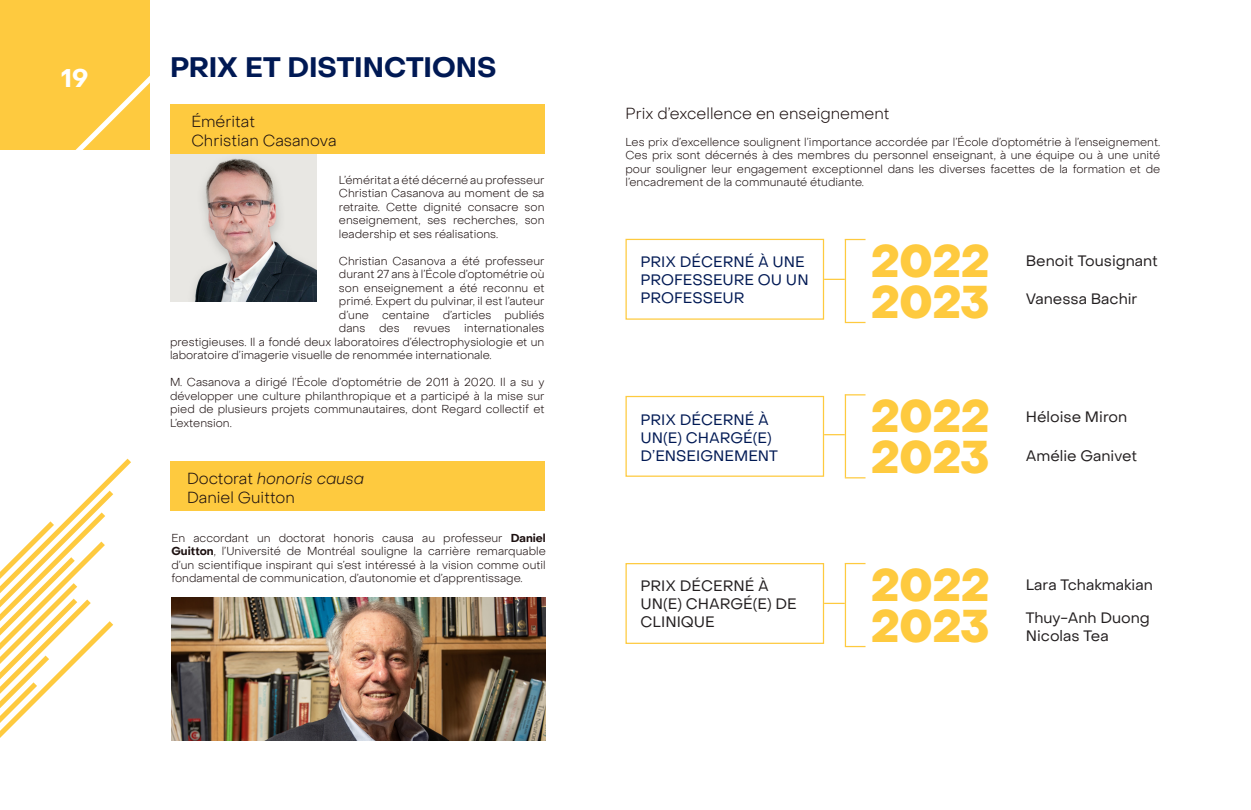
<style>
.page{position:relative;width:1251px;height:810px;background:#fff}
.page>*{position:absolute;margin:0;border:0;box-sizing:border-box;transform-origin:0 0}
.t1{font:800 45px "Object Sans";color:#feca3f}
.Headline{font:700 27.5px "Object Sans";color:#001954}
.t2{font:700 25px "Object Sans";color:#fff}
.t3{font:300 15.62px "Object Sans";color:#1c1010}
.t4{font:italic 300 15.62px "Object Sans";color:#1c1010}
.t5{font:15px/18px "Object Sans";color:#231f20}
.t6{font:15px/18px "Object Sans";color:#001954}
.t7{font:300 11.25px/13.5px "Object Sans";color:#1c1010;text-align:justify}
.s1{font-style:normal}
.s2{font-weight:700}
</style>
<div class="page">
<div style="left:170px;top:461px;width:374px;height:50px;background:#feca3f"></div>
<div style="left:0;top:0;width:150px;height:150px;background:#feca3f"></div>
<svg style="left:75px;top:75px;width:75px;height:75px"></svg>
<svg style="left:0;top:458px;width:131px;height:280px"></svg>
<img style="left:170px;top:154px;width:146px;height:147px">
<img style="left:171px;top:598px;width:375px;height:142px">
<div style="left:170px;top:104px;width:374px;height:50px;background:#feca3f"></div>
<div style="left:625px;top:239px;width:199px;height:81px;border:1px solid #feca3f"></div>
<div style="left:625px;top:396px;width:199px;height:81px;border:1px solid #feca3f"></div>
<div style="left:625px;top:563px;width:199px;height:81px;border:1px solid #feca3f"></div>
<svg style="left:824px;top:279px;width:21px;height:1px"></svg>
<hr style="left:845px;top:239px;width:1px;height:83px;background:#feca3f">
<svg style="left:846px;top:239px;width:20px;height:1px"></svg>
<svg style="left:845px;top:322px;width:21px;height:1px"></svg>
<svg style="left:824px;top:434px;width:21px;height:1px"></svg>
<hr style="left:845px;top:395px;width:1px;height:82px;background:#feca3f">
<svg style="left:845px;top:394px;width:21px;height:1px"></svg>
<svg style="left:845px;top:477px;width:21px;height:1px"></svg>
<svg style="left:824px;top:603px;width:21px;height:1px"></svg>
<hr style="left:845px;top:563px;width:1px;height:83px;background:#feca3f">
<svg style="left:846px;top:563px;width:20px;height:1px"></svg>
<svg style="left:845px;top:646px;width:21px;height:1px"></svg>
<p class="t2" style="left:61px;top:63px;width:29px">19</p>
<p class="Headline" style="left:170px;top:51px;width:328px">PRIX ET DISTINCTIONS</p>
<p class="t3" style="left:191px;top:112px;width:65px">Éméritat</p>
<p class="t3" style="left:191px;top:131px;width:147px">Christian Casanova</p>
<p class="t7" style="left:339px;top:173px;width:207px">L’éméritat a été décerné au professeur Christian Casanova au moment de sa retraite. Cette dignité consacre son enseignement, ses recherches, son leadership et ses réalisations.</p>
<p class="t7" style="left:339px;top:254px;width:207px">Christian Casanova a été professeur</p>
<p class="t7" style="left:339px;top:267px;width:207px">durant 27 ans à l’École d’optométrie où</p>
<p class="t7" style="left:339px;top:281px;width:207px">son enseignement a été reconnu et</p>
<p class="t7" style="left:339px;top:294px;width:207px">primé. Expert du pulvinar, il est l’auteur</p>
<p class="t7" style="left:339px;top:308px;width:207px">d’une centaine d’articles publiés</p>
<p class="t7" style="left:339px;top:321px;width:207px">dans des revues internationales</p>
<p class="t7" style="left:170px;top:335px;width:376px">prestigieuses. Il a fondé deux laboratoires d’électrophysiologie et un</p>
<p class="t7" style="left:170px;top:348px;width:323px">laboratoire d’imagerie visuelle de renommée internationale.</p>
<p class="t7" style="left:170px;top:375px;width:376px">M. Casanova a dirigé l’École d’optométrie de 2011 à 2020. Il a su y développer une culture philanthropique et a participé à la mise sur pied de plusieurs projets communautaires, dont Regard collectif et L’extension.</p>
<p class="t4" style="left:187px;top:470px;width:179px"><span class="s1">Doctorat</span> honoris causa</p>
<p class="t3" style="left:187px;top:488px;width:109px">Daniel Guitton</p>
<p class="t7" style="left:171px;top:531px;width:376px">En accordant un doctorat honoris causa au professeur <span class="s2">Daniel Guitton</span>, l’Université de Montréal souligne la carrière remarquable d’un scientifique inspirant qui s’est intéressé à la vision comme outil fondamental de communication, d’autonomie et d’apprentissage.</p>
<p class="t3" style="left:625px;top:104px;width:266px">Prix d’excellence en enseignement</p>
<p class="t7" style="left:625px;top:135px;width:536px">Les prix d’excellence soulignent l’importance accordée par l’École d’optométrie à l’enseignement.<br>Ces prix sont décernés à des membres du personnel enseignant, à une équipe ou à une unité pour souligner leur engagement exceptionnel dans les diverses facettes de la formation et de l’encadrement de la communauté étudiante.</p>
<p class="t6" style="left:641px;top:252px;width:170px">PRIX DÉCERNÉ À UNE<br>PROFESSEURE OU UN<br>PROFESSEUR</p>
<p class="t6" style="left:641px;top:411px;width:139px">PRIX DÉCERNÉ À<br>UN(E) CHARGÉ(E)<br>D’ENSEIGNEMENT</p>
<p class="t5" style="left:641px;top:577px;width:158px">PRIX DÉCERNÉ À<br>UN(E) CHARGÉ(E) DE<br>CLINIQUE</p>
<p class="t1" style="left:871px;top:233px;width:120px">2022</p>
<p class="t1" style="left:871px;top:275px;width:119px">2023</p>
<p class="t1" style="left:871px;top:389px;width:120px">2022</p>
<p class="t1" style="left:871px;top:430px;width:119px">2023</p>
<p class="t5" style="left:1026px;top:252px;width:134px">Benoit Tousignant</p>
<p class="t5" style="left:1026px;top:290px;width:113px">Vanessa Bachir</p>
<p class="t5" style="left:1026px;top:408px;width:103px">Héloise Miron</p>
<p class="t5" style="left:1026px;top:446px;width:113px">Amélie Ganivet</p>
<p class="t1" style="left:871px;top:558px;width:120px">2022</p>
<p class="t1" style="left:871px;top:599px;width:119px">2023</p>
<p class="t5" style="left:1026px;top:576px;width:129px">Lara Tchakmakian</p>
<p class="t5" style="left:1026px;top:609px;width:126px">Thuy-Anh Duong<br>Nicolas Tea</p>
</div>
